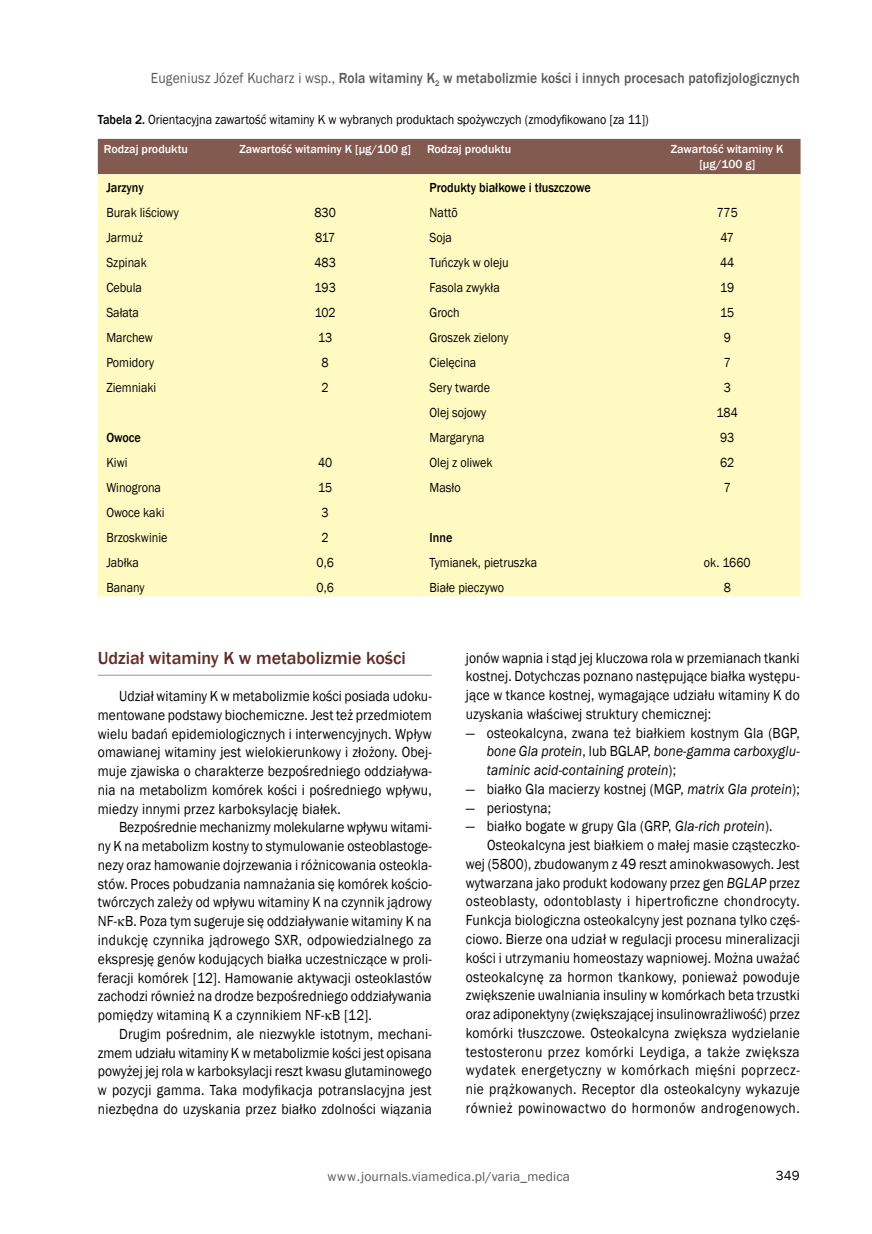
<style>
.page{position:relative;width:872px;height:1234px;background:#fff}
.page>*{position:absolute;margin:0;border:0;box-sizing:border-box;transform-origin:0 0}
.t1{font:500 18px "Franklin Gothic";color:#5f2d25}
.t2{font:15px/18.8px "Franklin Gothic";letter-spacing:.015em;color:#000;text-align:justify;scale:.9 1}
.t3{font:italic 15px/18.8px "Franklin Gothic";letter-spacing:.01em;color:#000;text-align:justify;scale:.9 1}
.t4{font:500 15px "Franklin Gothic";letter-spacing:.01em;color:#58595b;scale:.9 1}
.t5{font:15px "Franklin Gothic";letter-spacing:.035em;color:#000;scale:.9 1}
.t6{font:15px "Franklin Gothic";letter-spacing:.04em;color:#000;scale:.9 1}
.t7{font:13.5px/24.9px "Franklin Gothic";color:#000;scale:.9 1}
.t8{font:500 13.5px "Franklin Gothic";color:#000;scale:.9 1}
.t9{font:13.5px "Franklin Gothic";letter-spacing:.01em;color:#58595b}
.t10{font:13.5px "Franklin Gothic";color:#000}
.t11{font:500 12px/15px "Franklin Gothic";color:#fff;text-align:center}
.s1{font-weight:400}
.s2{font-weight:500}
.s3{font-style:normal}
.s4{font-style:italic}
</style>
<div class="page">
<hr style="left:98px;top:674px;width:334px;height:1px;background:#939598">
<div style="left:98px;top:139px;width:702px;height:35px;background:#835a4f"></div>
<div style="left:98px;top:174px;width:702px;height:422px;background:#fffac2"></div>
<p class="t4" style="left:151px;top:69px;width:722px"><span class="s1">Eugeniusz Józef Kucharz i wsp.,</span> Rola witaminy K<sub>2</sub> w metabolizmie kości i innych procesach patofizjologicznych</p>
<p class="t7" style="left:98px;top:108px;width:614px"><span class="s2">Tabela 2.</span> Orientacyjna zawartość witaminy K w wybranych produktach spożywczych (zmodyfikowano [za 11])</p>
<p class="t11" style="left:104px;top:142px;width:86px">Rodzaj produktu</p>
<p class="t11" style="left:239px;top:142px;width:173px">Zawartość witaminy K [μg/100 g]</p>
<p class="t11" style="left:427px;top:142px;width:86px">Rodzaj produktu</p>
<p class="t11" style="left:671px;top:142px;width:114px">Zawartość witaminy K [μg/100 g]</p>
<p class="t8" style="left:106px;top:179px;width:43px">Jarzyny</p>
<p class="t7" style="left:106px;top:200px;width:82px">Burak liściowy<br>Jarmuż<br>Szpinak<br>Cebula<br>Sałata<br>Marchew<br>Pomidory<br>Ziemniaki</p>
<p class="t8" style="left:429px;top:179px;width:180px">Produkty białkowe i tłuszczowe</p>
<p class="t7" style="left:429px;top:200px;width:89px">Nattō<br>Soja<br>Tuńczyk w oleju<br>Fasola zwykła<br>Groch<br>Groszek zielony<br>Cielęcina<br>Sery twarde<br>Olej sojowy<br>Margaryna<br>Olej z oliwek<br>Masło</p>
<p class="t7" style="left:314px;top:200px;width:25px;text-align:center">830<br>817<br>483<br>193<br>102<br>13<br>8<br>2</p>
<p class="t7" style="left:716px;top:200px;width:25px;text-align:center">775<br>47<br>44<br>19<br>15<br>9<br>7<br>3<br>184<br>93<br>62<br>7</p>
<p class="t8" style="left:106px;top:429px;width:40px">Owoce</p>
<p class="t7" style="left:106px;top:450px;width:69px">Kiwi<br>Winogrona<br>Owoce kaki<br>Brzoskwinie<br>Jabłka<br>Banany</p>
<p class="t7" style="left:316px;top:450px;width:21px;text-align:center">40<br>15<br>3<br>2<br>0,6<br>0,6</p>
<p class="t8" style="left:429px;top:529px;width:27px">Inne</p>
<p class="t7" style="left:429px;top:550px;width:121px">Tymianek, pietruszka<br>Białe pieczywo</p>
<p class="t7" style="left:704px;top:550px;width:53px;text-align:center">ok. 1660<br>8</p>
<p class="t1" style="left:98px;top:646px;width:310px">Udział witaminy K w metabolizmie kości</p>
<p class="t2" style="left:98px;top:686px;width:372px;text-indent:21px">Udział witaminy K w metabolizmie kości posiada udoku&shy;mentowane podstawy biochemiczne. Jest też przedmiotem wielu badań epidemiologicznych i interwencyjnych. Wpływ omawianej witaminy jest wielokierunkowy i złożony. Obej&shy;muje zjawiska o charakterze bezpośredniego oddziaływa&shy;nia na metabolizm komórek kości i pośredniego wpływu, miedzy innymi przez karboksylację białek.</p>
<p class="t2" style="left:98px;top:818px;width:372px;text-indent:21px">Bezpośrednie mechanizmy molekularne wpływu witami&shy;ny K na metabolizm kostny to stymulowanie osteoblastoge&shy;nezy oraz hamowanie dojrzewania i różnicowania osteokla&shy;stów. Proces pobudzania namnażania się komórek kościo&shy;twórczych zależy od wpływu witaminy K na czynnik jądrowy NF- B. Poza tym sugeruje się oddziaływanie witaminy K na indukcję czynnika jądrowego SXR, odpowiedzialnego za ekspresję genów kodujących białka uczestniczące w proli&shy;feracji komórek [12]. Hamowanie aktywacji osteoklastów zachodzi również na drodze bezpośredniego oddziaływania pomiędzy witaminą K a czynnikiem NF- B [12].</p>
<p class="t2" style="left:98px;top:1024px;width:372px;text-indent:21px">Drugim pośrednim, ale niezwykle istotnym, mechani&shy;zmem udziału witaminy K w metabolizmie kości jest opisana powyżej jej rola w karboksylacji reszt kwasu glutaminowego w pozycji gamma. Taka modyfikacja potranslacyjna jest niezbędna do uzyskania przez białko zdolności wiązania</p>
<p class="t2" style="left:466px;top:648px;width:372px">jonów wapnia i stąd jej kluczowa rola w przemianach tkanki kostnej. Dotychczas poznano następujące białka występu&shy;jące w tkance kostnej, wymagające udziału witaminy K do uzyskania właściwej struktury chemicznej:</p>
<p class="t3" style="left:487px;top:723px;width:349px;text-indent:-21px"><span class="s3">— osteokalcyna, zwana też białkiem kostnym Gla (BGP, </span>bone Gla protein<span class="s3">, lub BGLAP,</span> bone-gamma carboxyglu&shy;taminic acid-containing protein<span class="s3">);</span></p>
<p class="t2" style="left:466px;top:779px;width:372px">— białko Gla macierzy kostnej (MGP, <span class="s4">matrix Gla protein</span>);</p>
<p class="t2" style="left:466px;top:798px;width:96px">— periostyna;</p>
<p class="t2" style="left:466px;top:817px;width:342px">— białko bogate w grupy Gla (GRP, <span class="s4">Gla-rich protein</span>).</p>
<p class="t2" style="left:487px;top:836px;width:349px">Osteokalcyna jest białkiem o małej masie cząsteczko-</p>
<p class="t2" style="left:466px;top:854px;width:372px">wej (5800), zbudowanym z 49 reszt aminokwasowych. Jest</p>
<p class="t2" style="left:466px;top:873px;width:372px">wytwarzana jako produkt kodowany przez gen <span class="s4">BGLAP</span> przez</p>
<p class="t2" style="left:466px;top:892px;width:372px">osteoblasty, odontoblasty i hipertroficzne chondrocyty.</p>
<p class="t2" style="left:466px;top:911px;width:372px">Funkcja biologiczna osteokalcyny jest poznana tylko częś-</p>
<p class="t2" style="left:466px;top:929px;width:372px">ciowo. Bierze ona udział w regulacji procesu mineralizacji</p>
<p class="t2" style="left:466px;top:948px;width:372px">kości i utrzymaniu homeostazy wapniowej. Można uważać</p>
<p class="t2" style="left:466px;top:967px;width:372px">osteokalcynę za hormon tkankowy, ponieważ powoduje</p>
<p class="t2" style="left:466px;top:986px;width:372px">zwiększenie uwalniania insuliny w komórkach beta trzustki</p>
<p class="t2" style="left:466px;top:1004px;width:372px">oraz adiponektyny (zwiększającej insulinowrażliwość) przez</p>
<p class="t2" style="left:466px;top:1023px;width:372px">komórki tłuszczowe. Osteokalcyna zwiększa wydzielanie</p>
<p class="t5" style="left:466px;top:1041px;width:372px">testosteronu przez komórki Leydiga, a także zwiększa</p>
<p class="t6" style="left:466px;top:1060px;width:372px">wydatek energetyczny w komórkach mięśni poprzecz-</p>
<p class="t2" style="left:466px;top:1079px;width:372px">nie prążkowanych. Receptor dla osteokalcyny wykazuje</p>
<p class="t5" style="left:466px;top:1098px;width:372px">również powinowactwo do hormonów androgenowych.</p>
<p class="t9" style="left:327px;top:1168px;width:244px">www.journals.viamedica.pl/varia_medica</p>
<p class="t10" style="left:776px;top:1166px;width:25px">349</p>
</div>
